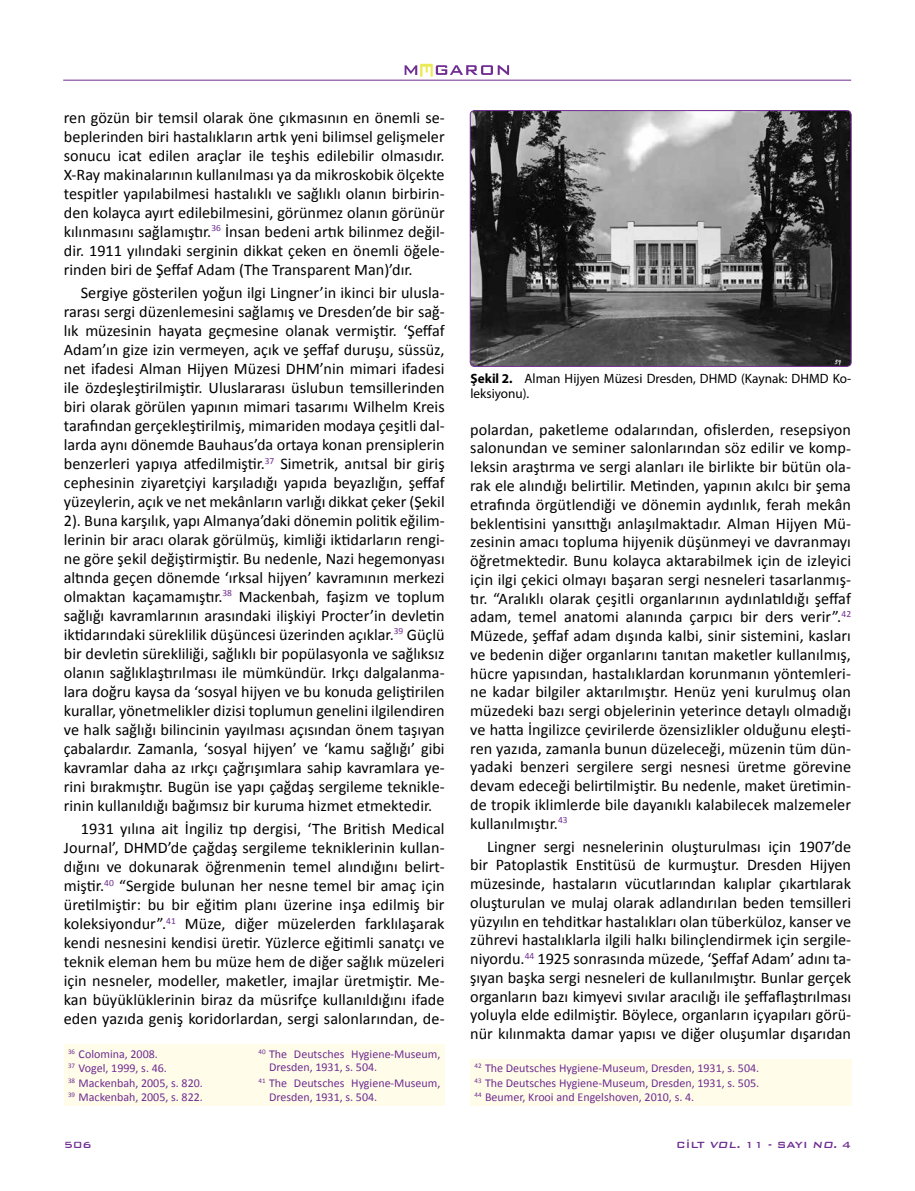
<style>
.page{position:relative;width:915px;height:1191px;background:#fff}
.page>*{position:absolute;margin:0;border:0;box-sizing:border-box;transform-origin:0 0}
.t1{font:16.2px/19px "Calibri";color:#000;text-align:justify}
.t2{font:13.5px/15px "Myriad Pro";color:#000}
.t3{font:12px/14.5px "Calibri";color:#6f2c91}
.t4{font:500 12px "Bank Gothic BT";color:#6f2c91}
.s1{font-weight:700}
.s2{font-style:italic}
</style>
<div class="page">
<div style="left:64px;top:1044px;width:190px;height:61px;background:#fffde9"></div>
<div style="left:470px;top:1058px;width:381px;height:47px;background:#fffde9"></div>
<div style="left:254px;top:1044px;width:190px;height:61px;background:#fffde9"></div>
<img style="left:470px;top:111px;width:380px;height:255px">
<div style="left:470px;top:110px;width:381px;height:256px;border:1px solid #6f2c91;border-radius:4px"></div>
<svg style="left:404px;top:64px;width:105px;height:13px"></svg>
<hr style="left:63px;top:80px;width:787px;height:1px;background:#6f2c91">
<p class="t1" style="left:64px;top:107px;width:382px">ren gözün bir temsil olarak öne çıkmasının en önemli se&shy;beplerinden biri hastalıkların artık yeni bilimsel gelişmeler sonucu icat edilen araçlar ile teşhis edilebilir olmasıdır.<br>X-Ray makinalarının kullanılması ya da mikroskobik ölçekte tespitler yapılabilmesi hastalıklı ve sağlıklı olanın birbirin&shy;den kolayca ayırt edilebilmesini, görünmez olanın görünür kılınmasını sağlamıştır.<sup>36</sup> İnsan bedeni artık bilinmez değil&shy;dir. 1911 yılındaki serginin dikkat çeken en önemli öğele&shy;rinden biri de Şeffaf Adam (The Transparent Man)’dır.</p>
<p class="t1" style="left:64px;top:282px;width:382px;text-indent:17px">Sergiye gösterilen yoğun ilgi Lingner’in ikinci bir ulusla&shy;rarası sergi düzenlemesini sağlamış ve Dresden’de bir sağ&shy;lık müzesinin hayata geçmesine olanak vermiştir. ‘Şeffaf Adam’ın gize izin vermeyen, açık ve şeffaf duruşu, süssüz, net ifadesi Alman Hijyen Müzesi DHM’nin mimari ifadesi ile özdeşleştirilmiştir. Uluslararası üslubun temsillerinden biri olarak görülen yapının mimari tasarımı Wilhelm Kreis tarafından gerçekleştirilmiş, mimariden modaya çeşitli dal&shy;larda aynı dönemde Bauhaus’da ortaya konan prensiplerin benzerleri yapıya atfedilmiştir.<sup>37</sup> Simetrik, anıtsal bir giriş cephesinin ziyaretçiyi karşıladığı yapıda beyazlığın, şeffaf yüzeylerin, açık ve net mekânların varlığı dikkat çeker (Şekil 2). Buna karşılık, yapı Almanya’daki dönemin politik eğilim&shy;lerinin bir aracı olarak görülmüş, kimliği iktidarların rengi&shy;ne göre şekil değiştirmiştir. Bu nedenle, Nazi hegemonyası altında geçen dönemde ‘ırksal hijyen’ kavramının merkezi olmaktan kaçamamıştır.<sup>38</sup> Mackenbah, faşizm ve toplum sağlığı kavramlarının arasındaki ilişkiyi Procter’in devletin iktidarındaki süreklilik düşüncesi üzerinden açıklar.<sup>39</sup> Güçlü bir devletin sürekliliği, sağlıklı bir popülasyonla ve sağlıksız olanın sağlıklaştırılması ile mümkündür. Irkçı dalgalanma&shy;lara doğru kaysa da ‘sosyal hijyen ve bu konuda geliştirilen kurallar, yönetmelikler dizisi toplumun genelini ilgilendiren ve halk sağlığı bilincinin yayılması açısından önem taşıyan çabalardır. Zamanla, ‘sosyal hijyen’ ve ‘kamu sağlığı’ gibi kavramlar daha az ırkçı çağrışımlara sahip kavramlara ye&shy;rini bırakmıştır. Bugün ise yapı çağdaş sergileme teknikle&shy;rinin kullanıldığı bağımsız bir kuruma hizmet etmektedir.</p>
<p class="t1" style="left:64px;top:818px;width:382px;text-indent:17px">1931 yılına ait İngiliz tıp dergisi, ‘The British Medical Journal’, DHMD’de çağdaş sergileme tekniklerinin kullan&shy;dığını ve dokunarak öğrenmenin temel alındığını belirt&shy;miştir.<sup>40</sup> “Sergide bulunan her nesne temel bir amaç için üretilmiştir: bu bir eğitim planı üzerine inşa edilmiş bir koleksiyondur”.<sup>41</sup> Müze, diğer müzelerden farklılaşarak kendi nesnesini kendisi üretir. Yüzlerce eğitimli sanatçı ve teknik eleman hem bu müze hem de diğer sağlık müzeleri için nesneler, modeller, maketler, imajlar üretmiştir. Me&shy;kan büyüklüklerinin biraz da müsrifçe kullanıldığını ifade eden yazıda geniş koridorlardan, sergi salonlarından, de-</p>
<p class="t3" style="left:68px;top:1045px;width:136px"><sup>36</sup> Colomina, 2008.<br><sup>37</sup> Vogel, 1999, s. 46.<br><sup>38</sup> Mackenbah, 2005, s. 820.<br><sup>39</sup> Mackenbah, 2005, s. 822.</p>
<p class="t3" style="left:269px;top:1046px;width:173px;line-height:13.8px;text-indent:-10px"><sup>40</sup> The Deutsches Hygiene-Museum,<br>Dresden, 1931, s. 504.</p>
<p class="t3" style="left:269px;top:1076px;width:173px;line-height:13.8px;text-indent:-10px"><sup>41</sup> The Deutsches Hygiene-Museum,<br>Dresden, 1931, s. 504.</p>
<p class="t2" style="left:470px;top:370px;width:382px"><span class="s1">Şekil 2.</span> Alman Hijyen Müzesi Dresden, DHMD (Kaynak: DHMD Ko&shy;leksiyonu).</p>
<p class="t1" style="left:470px;top:419px;width:382px">polardan, paketleme odalarından, ofislerden, resepsiyon salonundan ve seminer salonlarından söz edilir ve komp&shy;leksin araştırma ve sergi alanları ile birlikte bir bütün ola&shy;rak ele alındığı belirtilir. Metinden, yapının akılcı bir şema etrafında örgütlendiği ve dönemin aydınlık, ferah mekân beklentisini yansıttığı anlaşılmaktadır. Alman Hijyen Mü&shy;zesinin amacı topluma hijyenik düşünmeyi ve davranmayı öğretmektedir. Bunu kolayca aktarabilmek için de izleyici için ilgi çekici olmayı başaran sergi nesneleri tasarlanmış&shy;tır. “Aralıklı olarak çeşitli organlarının aydınlatıldığı şeffaf adam, temel anatomi alanında çarpıcı bir ders verir”.<sup>42<br></sup>Müzede, şeffaf adam dışında kalbi, sinir sistemini, kasları ve bedenin diğer organlarını tanıtan maketler kullanılmış, hücre yapısından, hastalıklardan korunmanın yöntemleri&shy;ne kadar bilgiler aktarılmıştır. Henüz yeni kurulmuş olan müzedeki bazı sergi objelerinin yeterince detaylı olmadığı ve hatta İngilizce çevirilerde özensizlikler olduğunu eleşti&shy;ren yazıda, zamanla bunun düzeleceği, müzenin tüm dün&shy;yadaki benzeri sergilere sergi nesnesi üretme görevine devam edeceği belirtilmiştir. Bu nedenle, maket üretimin&shy;de tropik iklimlerde bile dayanıklı kalabilecek malzemeler kullanılmıştır.<sup>43</sup></p>
<p class="t1" style="left:470px;top:836px;width:382px;text-indent:17px">Lingner sergi nesnelerinin oluşturulması için 1907’de bir Patoplastik Enstitüsü de kurmuştur. Dresden Hijyen müzesinde, hastaların vücutlarından kalıplar çıkartılarak oluşturulan ve mulaj olarak adlandırılan beden temsilleri yüzyılın en tehditkar hastalıkları olan tüberküloz, kanser ve zührevi hastalıklarla ilgili halkı bilinçlendirmek için sergile&shy;niyordu.<sup>44</sup> 1925 sonrasında müzede, ‘Şeffaf Adam’ adını ta&shy;şıyan başka sergi nesneleri de kullanılmıştır. Bunlar gerçek organların bazı kimyevi sıvılar aracılığı ile şeffaflaştırılması yoluyla elde edilmiştir. Böylece, organların içyapıları görü&shy;nür kılınmakta damar yapısı ve diğer oluşumlar dışarıdan</p>
<p class="t3" style="left:474px;top:1060px;width:286px;text-align:justify"><sup>42</sup> The Deutsches Hygiene-Museum, Dresden, 1931, s. 504.<br><sup>43</sup> The Deutsches Hygiene-Museum, Dresden, 1931, s. 505.<br><sup>44</sup> Beumer, Krooi and Engelshoven, 2010, s. 4.</p>
<p class="t4" style="left:64px;top:1138px;width:29px">506</p>
<p class="t4" style="left:676px;top:1138px;width:176px">CİLT <span class="s2">VOL.</span> 11 - SAYI <span class="s2">NO.</span> 4</p>
</div>
